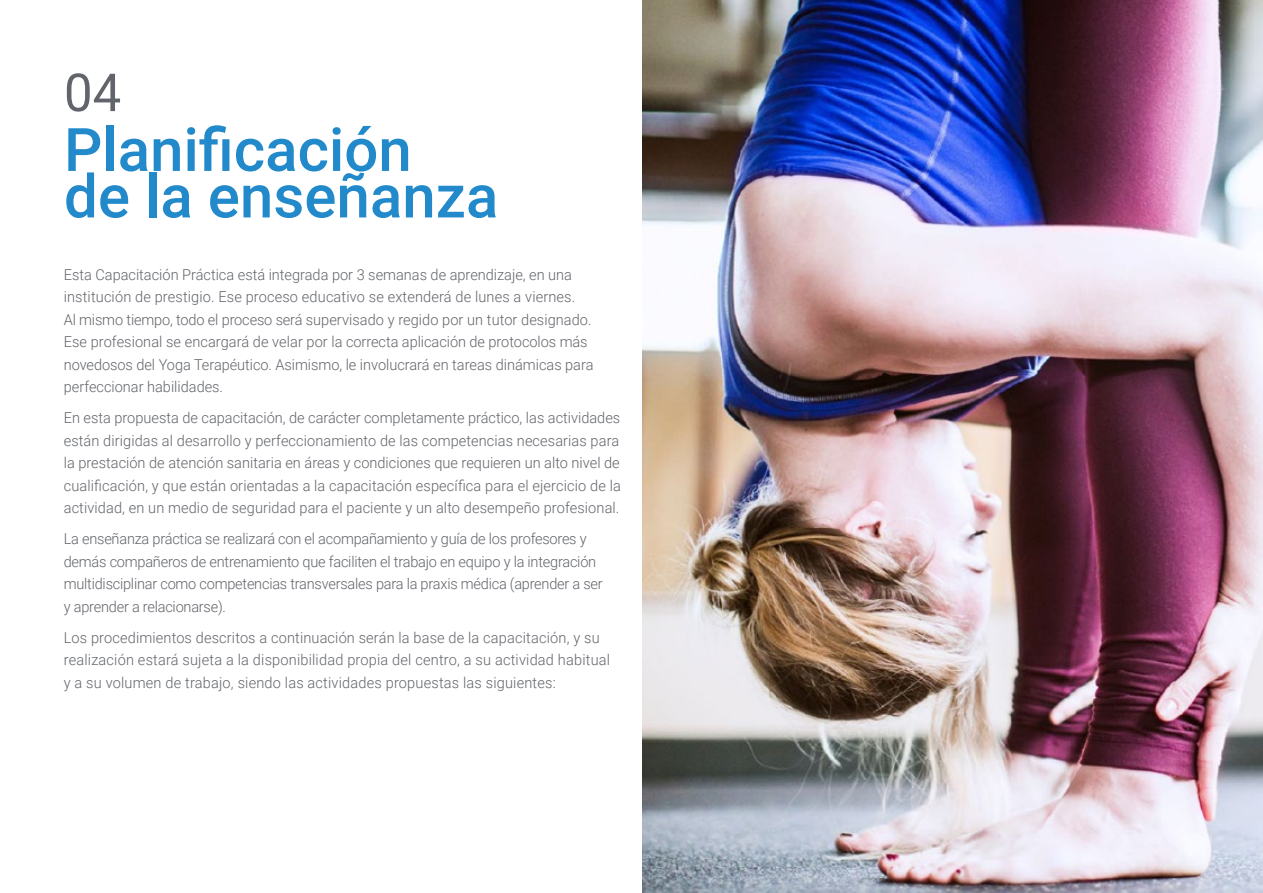
<style>
.page{position:relative;width:1263px;height:893px;background:#fff}
.page>*{position:absolute;margin:0;border:0;box-sizing:border-box;transform-origin:0 0}
.t1{font:500 60px/46.5px "Roboto";color:#2289ca}
.t2{font:52.5px "Roboto";color:#61646a}
.t3{font:300 15px/22.5px "Roboto";color:#61646a}
</style>
<div class="page">
<img style="left:642px;top:0;width:621px;height:893px">
<h2 class="t2" style="left:64px;top:56px;width:59px">04</h2>
<h1 class="t1" style="left:64px;top:124px;width:436px">Planificación<br>de la enseñanza</h1>
<p class="t3" style="left:64px;top:262px;width:531px">Esta Capacitación Práctica está integrada por 3 semanas de aprendizaje, en una institución de prestigio. Ese proceso educativo se extenderá de lunes a viernes.<br>Al mismo tiempo, todo el proceso será supervisado y regido por un tutor designado.<br>Ese profesional se encargará de velar por la correcta aplicación de protocolos más novedosos del Yoga Terapéutico. Asimismo, le involucrará en tareas dinámicas para perfeccionar habilidades.</p>
<p class="t3" style="left:64px;top:406px;width:559px;text-align:justify">En esta propuesta de capacitación, de carácter completamente práctico, las actividades están dirigidas al desarrollo y perfeccionamiento de las competencias necesarias para la prestación de atención sanitaria en áreas y condiciones que requieren un alto nivel de cualificación, y que están orientadas a la capacitación específica para el ejercicio de la actividad, en un medio de seguridad para el paciente y un alto desempeño profesional.</p>
<p class="t3" style="left:64px;top:527px;width:540px">La enseñanza práctica se realizará con el acompañamiento y guía de los profesores y demás compañeros de entrenamiento que faciliten el trabajo en equipo y la integración multidisciplinar como competencias transversales para la praxis médica (aprender a ser y aprender a relacionarse).</p>
<p class="t3" style="left:64px;top:625px;width:548px">Los procedimientos descritos a continuación serán la base de la capacitación, y su realización estará sujeta a la disponibilidad propia del centro, a su actividad habitual y a su volumen de trabajo, siendo las actividades propuestas las siguientes:</p>
</div>
